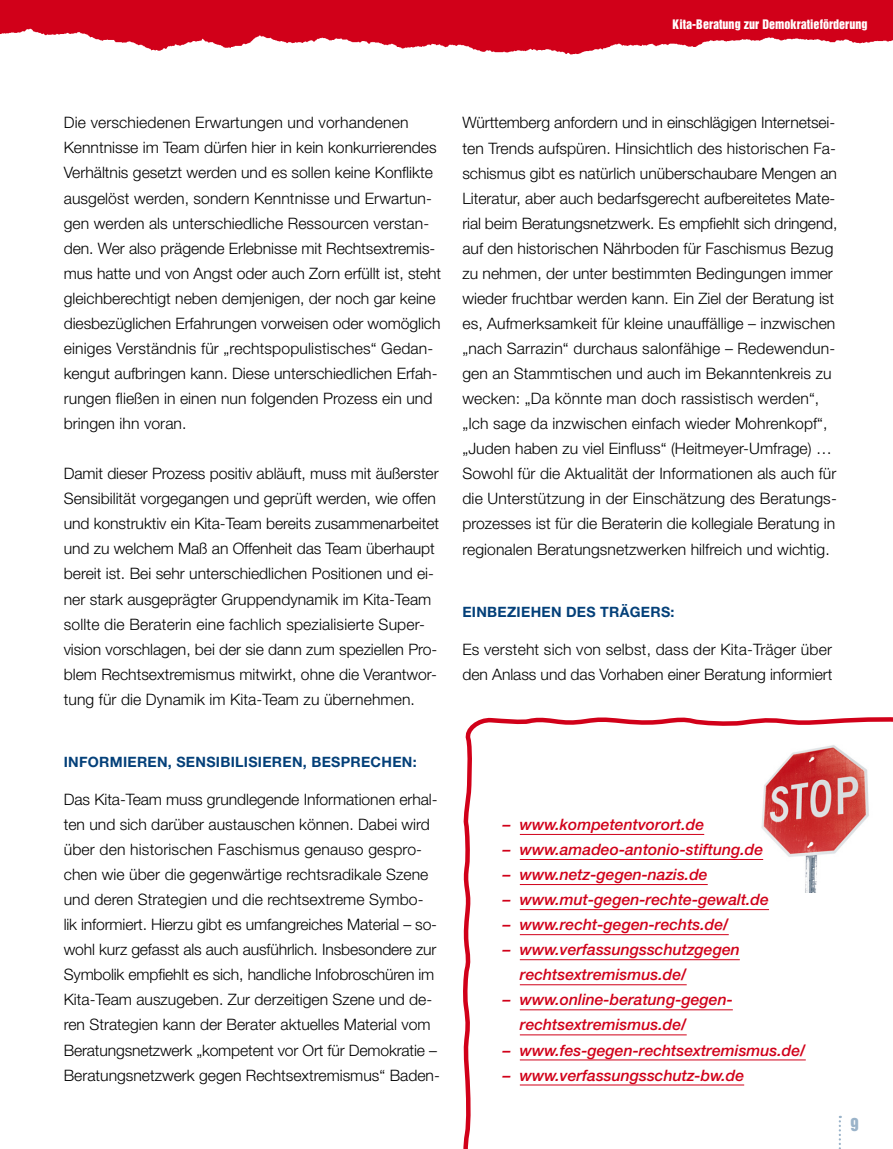
<style>
.page{position:relative;width:893px;height:1149px;background:#fff}
.page>*{position:absolute;margin:0;border:0;box-sizing:border-box;transform-origin:0 0}
.t1{font:16.5px "Helvetica Inserat LT";color:#9ab3c9}
.t2{font:300 15.75px/25px "Helvetica Neue LT";color:#000}
.t3{font:italic 500 15.75px/25px "Helvetica Neue LT";color:#d10019}
.t4{font:700 14.25px "Helvetica Neue LT";letter-spacing:.02em;color:#044079}
.t5{font:12px "Helvetica Inserat LT";letter-spacing:.005em;color:#fff}
</style>
<div class="page">
<svg style="left:463px;top:717px;width:430px;height:431px"></svg>
<img style="left:756px;top:740px;width:119px;height:152px">
<hr style="left:520px;top:833px;width:184px;height:1px;background:#d10019">
<hr style="left:520px;top:859px;width:243px;height:1px;background:#d10019">
<hr style="left:520px;top:884px;width:188px;height:1px;background:#d10019">
<hr style="left:520px;top:909px;width:249px;height:1px;background:#d10019">
<hr style="left:520px;top:934px;width:209px;height:1px;background:#d10019">
<hr style="left:520px;top:959px;width:220px;height:1px;background:#d10019">
<hr style="left:520px;top:984px;width:167px;height:1px;background:#d10019">
<hr style="left:520px;top:1009px;width:213px;height:1px;background:#d10019">
<hr style="left:520px;top:1034px;width:167px;height:1px;background:#d10019">
<hr style="left:520px;top:1059px;width:286px;height:1px;background:#d10019">
<hr style="left:520px;top:1084px;width:224px;height:1px;background:#d10019">
<img style="left:1px;top:0;width:892px;height:55px">
<img style="left:0;top:0;width:1px;height:88px">
<svg style="left:839px;top:1115px;width:2px;height:34px"></svg>
<p class="t5" style="left:673px;top:17px;width:196px">Kita-Beratung zur Demokratieförderung</p>
<p class="t2" style="left:64px;top:110px;width:379px">Die verschiedenen Erwartungen und vorhandenen Kenntnisse im Team dürfen hier in kein konkurrierendes Verhältnis gesetzt werden und es sollen keine Konflikte ausgelöst werden, sondern Kenntnisse und Erwartun&shy;gen werden als unterschiedliche Ressourcen verstan&shy;den. Wer also prägende Erlebnisse mit Rechtsextremis&shy;mus hatte und von Angst oder auch Zorn erfüllt ist, steht gleichberechtigt neben demjenigen, der noch gar keine diesbezüglichen Erfahrungen vorweisen oder womöglich einiges Verständnis für „rechtspopulistisches“ Gedan&shy;kengut aufbringen kann. Diese unterschiedlichen Erfah&shy;rungen fließen in einen nun folgenden Prozess ein und bringen ihn voran.</p>
<p class="t2" style="left:64px;top:460px;width:377px">Damit dieser Prozess positiv abläuft, muss mit äußerster Sensibilität vorgegangen und geprüft werden, wie offen und konstruktiv ein Kita-Team bereits zusammenarbeitet und zu welchem Maß an Offenheit das Team überhaupt bereit ist. Bei sehr unterschiedlichen Positionen und ei&shy;ner stark ausgeprägter Gruppendynamik im Kita-Team sollte die Beraterin eine fachlich spezialisierte Super&shy;vision vorschlagen, bei der sie dann zum speziellen Pro&shy;blem Rechtsextremismus mitwirkt, ohne die Verantwor&shy;tung für die Dynamik im Kita-Team zu übernehmen.</p>
<p class="t4" style="left:64px;top:753px;width:354px">INFORMIEREN, SENSIBILISIEREN, BESPRECHEN:</p>
<p class="t2" style="left:64px;top:786px;width:378px">Das Kita-Team muss grundlegende Informationen erhal&shy;ten und sich darüber austauschen können. Dabei wird über den historischen Faschismus genauso gespro&shy;chen wie über die gegenwärtige rechtsradikale Szene und deren Strategien und die rechtsextreme Symbo&shy;lik informiert. Hierzu gibt es umfangreiches Material – so&shy;wohl kurz gefasst als auch ausführlich. Insbesondere zur Symbolik empfiehlt es sich, handliche Infobroschüren im Kita-Team auszugeben. Zur derzeitigen Szene und de&shy;ren Strategien kann der Berater aktuelles Material vom Beratungsnetzwerk „kompetent vor Ort für Demokratie – Beratungsnetzwerk gegen Rechtsextremismus“ Baden-</p>
<p class="t2" style="left:462px;top:110px;width:377px">Württemberg anfordern und in einschlägigen Internetsei&shy;ten Trends aufspüren. Hinsichtlich des historischen Fa&shy;schismus gibt es natürlich unüberschaubare Mengen an Literatur, aber auch bedarfsgerecht aufbereitetes Mate&shy;rial beim Beratungsnetzwerk. Es empfiehlt sich dringend, auf den historischen Nährboden für Faschismus Bezug zu nehmen, der unter bestimmten Bedingungen immer wieder fruchtbar werden kann. Ein Ziel der Beratung ist es, Aufmerksamkeit für kleine unauffällige – inzwischen „nach Sarrazin“ durchaus salonfähige – Redewendun&shy;gen an Stammtischen und auch im Bekanntenkreis zu wecken: „Da könnte man doch rassistisch werden“, „Ich sage da inzwischen einfach wieder Mohrenkopf“, „Juden haben zu viel Einfluss“ (Heitmeyer-Umfrage) … Sowohl für die Aktualität der Informationen als auch für die Unterstützung in der Einschätzung des Beratungs&shy;prozesses ist für die Beraterin die kollegiale Beratung in regionalen Beratungsnetzwerken hilfreich und wichtig.</p>
<p class="t4" style="left:462px;top:603px;width:214px">EI NBEZIEHEN DES TRÄGERS:</p>
<p class="t2" style="left:462px;top:636px;width:371px">Es versteht sich von selbst, dass der Kita-Träger über den Anlass und das Vorhaben einer Beratung informiert</p>
<p class="t3" style="left:503px;top:811px;width:203px">– www.kompetentvorort.de</p>
<p class="t3" style="left:503px;top:836px;width:262px">– www.amadeo-antonio-stiftung.de</p>
<p class="t3" style="left:503px;top:861px;width:206px">– www.netz-gegen-nazis.de</p>
<p class="t3" style="left:503px;top:886px;width:268px">– www.mut-gegen-rechte-gewalt.de</p>
<p class="t3" style="left:503px;top:911px;width:227px">– www.recht-gegen-rechts.de/</p>
<p class="t3" style="left:520px;top:936px;width:221px;text-indent:-17px">– www.verfassungsschutzgegen rechtsextremismus.de/</p>
<p class="t3" style="left:520px;top:986px;width:214px;text-indent:-17px">– www.online-beratung-gegen&shy;rechtsextremismus.de/</p>
<p class="t3" style="left:503px;top:1036px;width:304px">– www.fes-gegen-rechtsextremismus.de/</p>
<p class="t3" style="left:503px;top:1061px;width:243px">– www.verfassungsschutz-bw.de</p>
<p class="t1" style="left:850px;top:1113px;width:10px">9</p>
</div>
